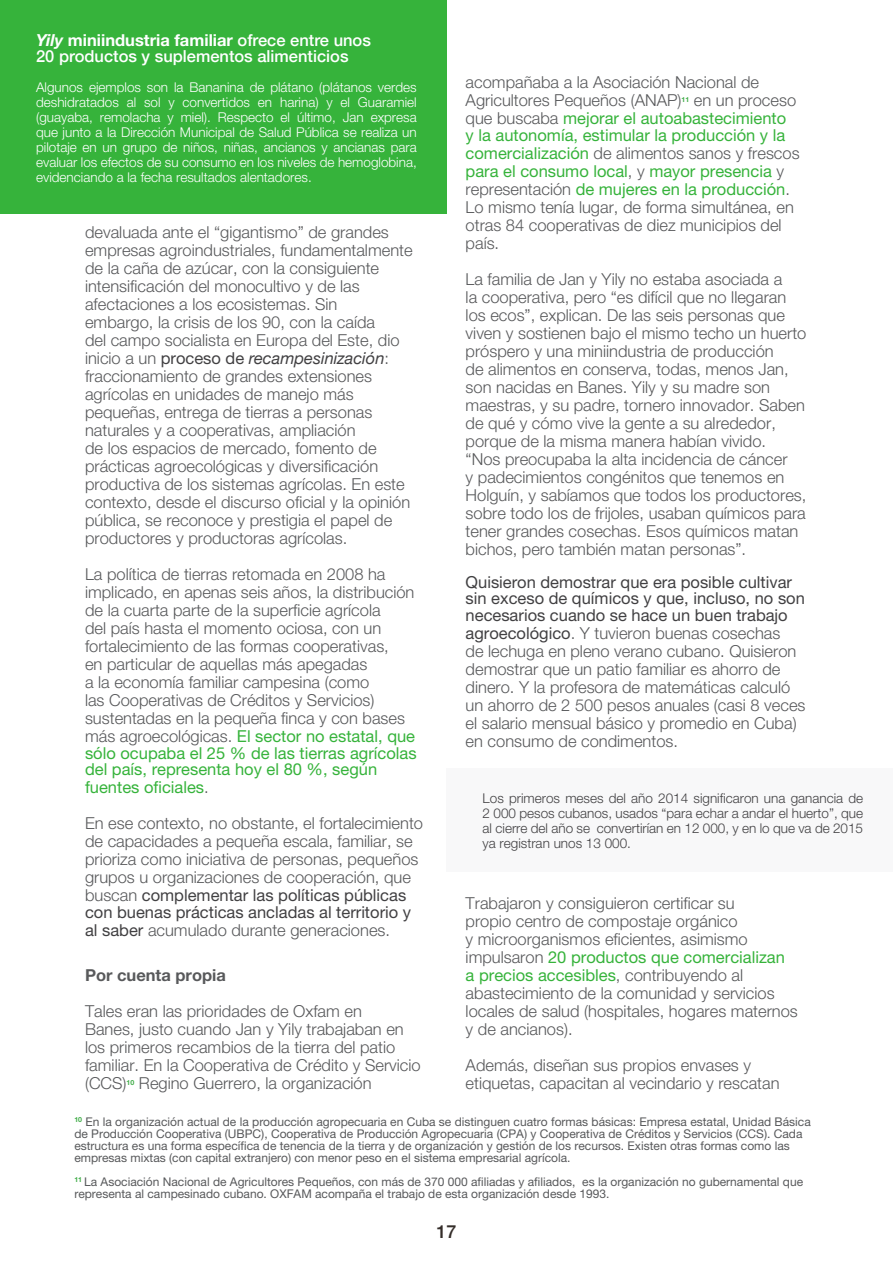
<style>
.page{position:relative;width:893px;height:1263px;background:#fff}
.page>*{position:absolute;margin:0;border:0;box-sizing:border-box;transform-origin:0 0}
.t1{font:500 18px "Helvetica Neue";color:#352e2a}
.t2{font:300 16.5px/18px "Helvetica Neue";color:#58595b}
.t3{font:16.5px/16.5px "Helvetica Neue";color:#414042}
.t4{font:16.5px/16.5px "Helvetica Neue";color:#36b33b}
.t5{font:500 16.5px/16.5px "Helvetica Neue";color:#fff}
.t6{font:700 16.5px "Helvetica Neue";color:#58595b}
.t7{font:300 13.5px/15px "Helvetica Neue";color:#fff;text-align:justify}
.t8{font:300 13.5px/15px "Helvetica Neue";color:#414042;text-align:justify}
.t9{font:12px/12px "Helvetica Neue";color:#58595b}
.t10{font:700 7.05px "Helvetica Neue";color:#41ad49}
.s1{font-weight:700;font-style:italic}
.s2{font-weight:700}
.s3{font-weight:300;color:#58595b}
.s4{font-weight:400;color:#36b33b}
.s5{font-weight:400;color:#414042}
.s6{font-weight:400;font-style:italic;color:#414042}
</style>
<div class="page">
<div style="left:0;top:0;width:446px;height:213px;background:#36b33b"></div>
<div style="left:446px;top:768px;width:447px;height:104px;background:#f8f8f9"></div>
<p class="t5" style="left:36px;top:30px;width:336px"><span class="s1">Yily</span> <span class="s2">miniindustria familiar</span> ofrece entre unos<br>20 productos y suplementos alimenticios</p>
<p class="t7" style="left:36px;top:80px;width:382px">Algunos ejemplos son la Bananina de plátano (plátanos verdes deshidratados al sol y convertidos en harina) y el Guaramiel (guayaba, remolacha y miel). Respecto el último, Jan expresa que junto a la Dirección Municipal de Salud Pública se realiza un pilotaje en un grupo de niños, niñas, ancianos y ancianas para evaluar los efectos de su consumo en los niveles de hemoglobina, evidenciando a la fecha resultados alentadores.</p>
<p class="t2" style="left:466px;top:73px;width:295px">acompañaba a la Asociación Nacional de<br>Agricultores Pequeños (ANAP)</p>
<p class="t10" style="left:681px;top:95px;width:9px">11</p>
<p class="t4" style="left:466px;top:91px;width:332px;line-height:18px;text-indent:228px"><span class="s3">en un proceso que buscaba</span> mejorar el autoabastecimiento</p>
<p class="t2" style="left:466px;top:125px;width:335px"><span class="s4">y la autonomía, estimular la producción y la comercialización</span> de alimentos sanos y frescos <span class="s4">para el consumo local</span>, y <span class="s4">mayor presencia</span> y representación <span class="s4">de mujeres en la producción</span>.<br>Lo mismo tenía lugar, de forma simultánea, en otras 84 cooperativas de diez municipios del país.</p>
<p class="t2" style="left:466px;top:269px;width:342px">La familia de Jan y Yily no estaba asociada a<br>la cooperativa, pero “es difícil que no llegaran los ecos”, explican. De las seis personas que viven y sostienen bajo el mismo techo un huerto próspero y una miniindustria de producción<br>de alimentos en conserva, todas, menos Jan, son nacidas en Banes. Yily y su madre son maestras, y su padre, tornero innovador. Saben de qué y cómo vive la gente a su alrededor, porque de la misma manera habían vivido.<br>“Nos preocupaba la alta incidencia de cáncer<br>y padecimientos congénitos que tenemos en Holguín, y sabíamos que todos los productores, sobre todo los de frijoles, usaban químicos para tener grandes cosechas. Esos químicos matan bichos, pero también matan personas”.</p>
<p class="t3" style="left:466px;top:573px;width:341px">Quisieron demostrar que era posible cultivar sin exceso de químicos y que, incluso, no son necesarios cuando se hace un buen trabajo</p>
<p class="t2" style="left:466px;top:624px;width:341px"><span class="s5">agroecológico</span>. Y tuvieron buenas cosechas<br>de lechuga en pleno verano cubano. Quisieron demostrar que un patio familiar es ahorro de dinero. Y la profesora de matemáticas calculó un ahorro de 2 500 pesos anuales (casi 8 veces el salario mensual básico y promedio en Cuba) en consumo de condimentos.</p>
<p class="t2" style="left:85px;top:223px;width:329px">devaluada ante el “gigantismo” de grandes empresas agroindustriales, fundamentalmente de la caña de azúcar, con la consiguiente intensificación del monocultivo y de las afectaciones a los ecosistemas. Sin<br>embargo, la crisis de los 90, con la caída<br>del campo socialista en Europa del Este, dio inicio a un <span class="s5">proceso de</span> <span class="s6">recampesinización</span>: fraccionamiento de grandes extensiones agrícolas en unidades de manejo más pequeñas, entrega de tierras a personas naturales y a cooperativas, ampliación<br>de los espacios de mercado, fomento de prácticas agroecológicas y diversificación productiva de los sistemas agrícolas. En este contexto, desde el discurso oficial y la opinión pública, se reconoce y prestigia el papel de productores y productoras agrícolas.</p>
<p class="t2" style="left:85px;top:565px;width:332px">La política de tierras retomada en 2008 ha implicado, en apenas seis años, la distribución de la cuarta parte de la superficie agrícola<br>del país hasta el momento ociosa, con un fortalecimiento de las formas cooperativas,<br>en particular de aquellas más apegadas<br>a la economía familiar campesina (como<br>las Cooperativas de Créditos y Servicios) sustentadas en la pequeña finca y con bases más agroecológicas. <span class="s4">El sector no estatal, que</span></p>
<p class="t4" style="left:85px;top:744px;width:333px">sólo ocupaba el 25 % de las tierras agrícolas del país, representa hoy el 80 %, según</p>
<p class="t2" style="left:85px;top:769px;width:340px;line-height:36px"><span class="s4">fuentes oficiales</span>.<br>En ese contexto, no obstante, el fortalecimiento</p>
<p class="t2" style="left:85px;top:832px;width:335px">de capacidades a pequeña escala, familiar, se prioriza como iniciativa de personas, pequeños grupos u organizaciones de cooperación, que buscan <span class="s5">complementar las políticas públicas</span></p>
<p class="t3" style="left:85px;top:903px;width:328px;line-height:18px">con buenas prácticas ancladas al territorio y al saber <span class="s3">acumulado durante generaciones.</span></p>
<p class="t6" style="left:85px;top:965px;width:142px">Por cuenta propia</p>
<p class="t2" style="left:85px;top:1002px;width:337px">Tales eran las prioridades de Oxfam en<br>Banes, justo cuando Jan y Yily trabajaban en los primeros recambios de la tierra del patio familiar. En la Cooperativa de Crédito y Servicio (CCS)</p>
<p class="t8" style="left:483px;top:791px;width:382px">Los primeros meses del año 2014 significaron una ganancia de 2 000 pesos cubanos, usados “para echar a andar el huerto”, que al cierre del año se convertirían en 12 000, y en lo que va de 2015 ya registran unos 13 000.</p>
<p class="t2" style="left:466px;top:894px;width:334px">Trabajaron y consiguieron certificar su<br>propio centro de compostaje orgánico<br>y microorganismos eficientes, asimismo impulsaron <span class="s4">20 productos que comercializan a precios accesibles</span>, contribuyendo al abastecimiento de la comunidad y servicios locales de salud (hospitales, hogares maternos y de ancianos).</p>
<p class="t2" style="left:466px;top:1056px;width:315px">Además, diseñan sus propios envases y etiquetas, capacitan al vecindario y rescatan</p>
<p class="t9" style="left:74px;top:1115px;width:738px"><sup>10</sup> En la organización actual de la producción agropecuaria en Cuba se distinguen cuatro formas básicas: Empresa estatal, Unidad Básica de Producción Cooperativa (UBPC), Cooperativa de Producción Agropecuaria (CPA) y Cooperativa de Créditos y Servicios (CCS). Cada estructura es una forma específica de tenencia de la tierra y de organización y gestión de los recursos. Existen otras formas como las empresas mixtas (con capital extranjero) con menor peso en el sistema empresarial agrícola.</p>
<p class="t9" style="left:74px;top:1175px;width:730px"><sup>11</sup> La Asociación Nacional de Agricultores Pequeños, con más de 370 000 afiliadas y afiliados, es la organización no gubernamental que representa al campesinado cubano. OXFAM acompaña el trabajo de esta organización desde 1993.</p>
<p class="t10" style="left:127px;top:1078px;width:9px">10</p>
<p class="t2" style="left:139px;top:1073px;width:234px">Regino Guerrero, la organización</p>
<p class="t1" style="left:436px;top:1217px;width:22px">17</p>
</div>
